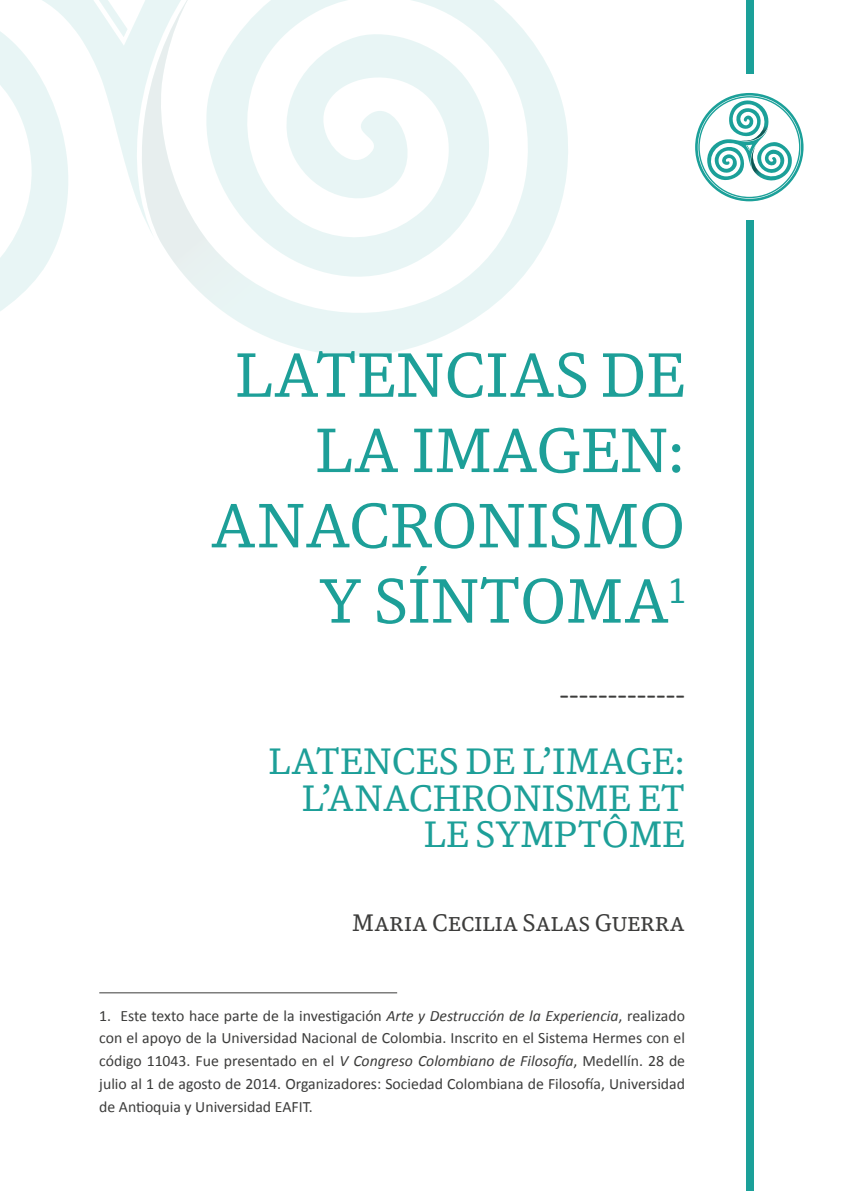
<style>
.page{position:relative;width:844px;height:1191px;background:#fff}
.page>*{position:absolute;margin:0;border:0;box-sizing:border-box;transform-origin:0 0}
.t1{font:59.5px/75.2px "DB News";color:#1d9f98;text-align:right}
.t2{font:35px/36.8px "DB News";color:#1d9f98;text-align:right}
.t3{font:31.5px "Calibri";color:#3c3c3b}
.t4{font:22.75px "DB News SC";color:#3c3c3b}
.t5{font:15.75px/22.8px "Calibri";color:#3c3c3b;text-align:justify}
.s1{font-style:italic}
</style>
<div class="page">
<svg style="left:695px;top:93px;width:108px;height:108px"></svg>
<svg style="left:421px;top:0;width:147px;height:345px"></svg>
<svg style="left:320px;top:0;width:101px;height:356px"></svg>
<svg style="left:0;top:0;width:320px;height:353px"></svg>
<svg style="left:94px;top:0;width:33px;height:37px"></svg>
<div style="left:745px;top:221px;width:8px;height:970px;background:#1ba099"></div>
<div style="left:745px;top:0;width:8px;height:74px;background:#1ba099"></div>
<hr style="left:99px;top:992px;width:298px;height:1px;background:#3c3c3b">
<h1 class="t1" style="left:210px;top:337px;width:476px">LATENCIAS DE<br>LA IMAGEN:<br>ANACRONISMO<br>Y SÍNTOMA<sup>1</sup></h1>
<h3 class="t3" style="left:559px;top:677px;width:127px">-------------</h3>
<h2 class="t2" style="left:268px;top:742px;width:418px">LATENCES DE L’IMAGE:<br>L’ANACHRONISME ET<br>LE SYMPTÔME</h2>
<h3 class="t4" style="left:352px;top:908px;width:334px">Maria Cecilia Salas Guerra</h3>
<p class="t5" style="left:99px;top:1004px;width:587px">1. Este texto hace parte de la investigación <span class="s1">Arte y Destrucción de la Experiencia</span>, realizado con el apoyo de la Universidad Nacional de Colombia. Inscrito en el Sistema Hermes con el código 11043. Fue presentado en el <span class="s1">V Congreso Colombiano de Filosofía</span>, Medellín. 28 de julio al 1 de agosto de 2014. Organizadores: Sociedad Colombiana de Filosofía, Universidad de Antioquia y Universidad EAFIT.</p>
</div>
